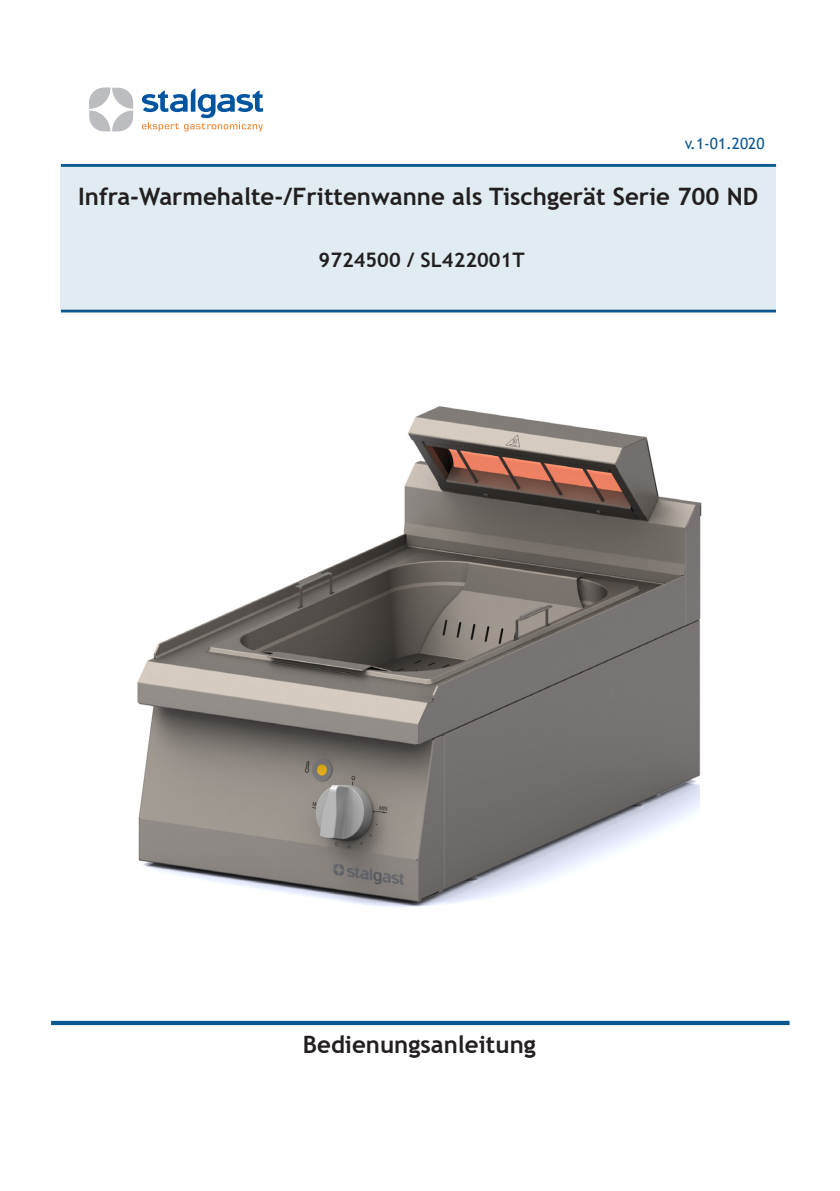
<style>
.page{position:relative;width:840px;height:1191px;background:#fff}
.page>*{position:absolute;margin:0;border:0;box-sizing:border-box;transform-origin:0 0}
.t1{font:700 24px "Trebuchet MS";color:#231f20}
.t2{font:700 20px "Trebuchet MS";color:#231f20}
.t3{font:15.6px "Trebuchet MS";color:#0b5891}
</style>
<div class="page">
<div style="left:61px;top:165px;width:714px;height:146px;background:#e0ecf1"></div>
<div style="left:51px;top:1020px;width:738px;height:5px;background:#0b5890"></div>
<hr style="left:61px;top:164px;width:714px;height:3px;background:#0b5890">
<hr style="left:61px;top:310px;width:714px;height:2px;background:#0b5890">
<svg style="left:89px;top:87px;width:175px;height:45px"></svg>
<img style="left:137px;top:406px;width:565px;height:501px">
<p class="t3" style="left:684px;top:133px;width:81px">v.1-01.2020</p>
<p class="t1" style="left:78px;top:181px;width:681px">Infra-Warmehalte-/Frittenwanne als Tischgerät Serie 700 ND</p>
<p class="t2" style="left:318px;top:247px;width:207px">9724500 / SL422001T</p>
<p class="t1" style="left:303px;top:1030px;width:234px">Bedienungsanleitung</p>
</div>
